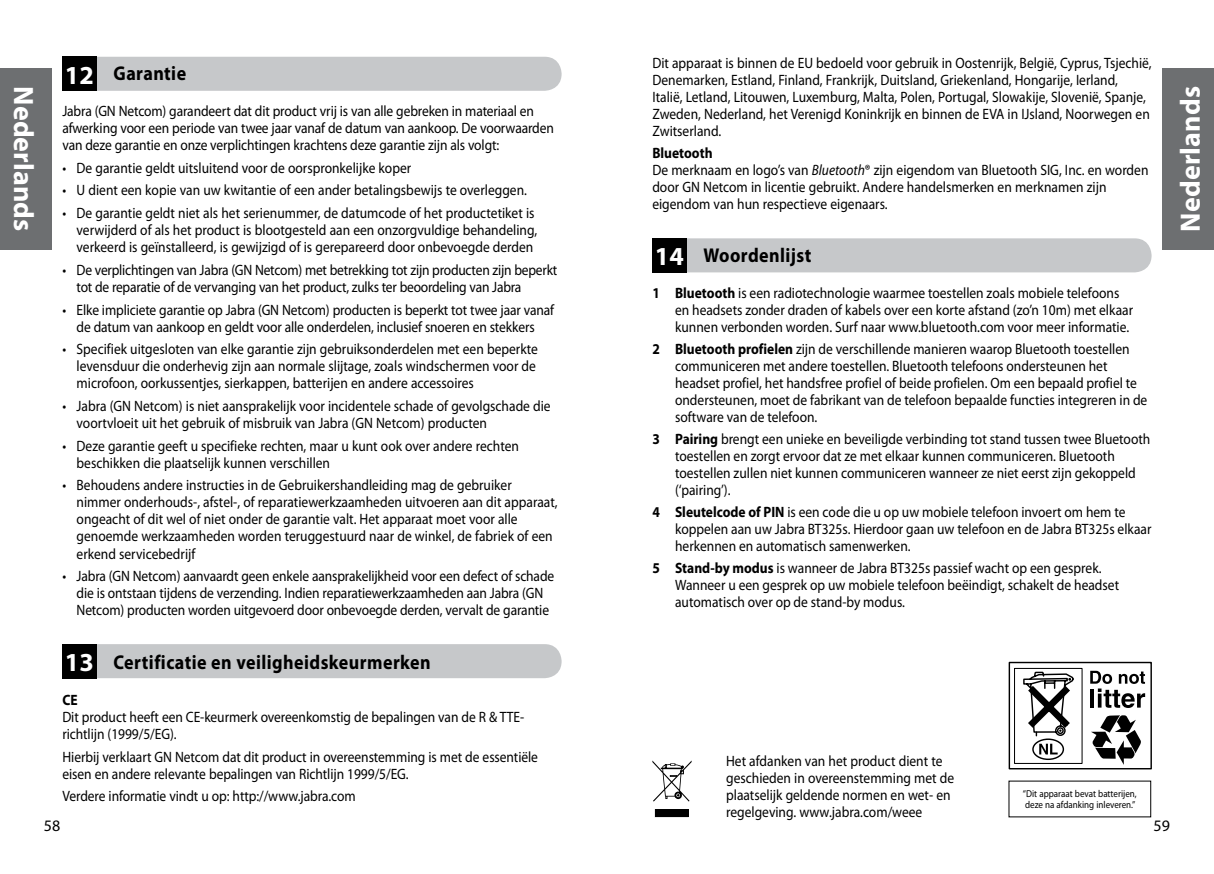
<style>
.page{position:relative;width:1214px;height:874px;background:#fff}
.page>*{position:absolute;margin:0;border:0;box-sizing:border-box;transform-origin:0 0}
.t1{font:700 28px "Myriad Pro";letter-spacing:.005em;color:#fff}
.t2{font:700 26px "Myriad Pro";color:#fff}
.t3{font:700 20px "Myriad Pro";letter-spacing:.025em;color:#000;scale:.9 1}
.t4{font:16px "Myriad Pro";color:#000}
.t5{font:15px/17px "Myriad Pro";color:#000;scale:.9 1}
.t6{font:700 15px "Myriad Pro";color:#000;scale:.9 1}
.t7{font:10px/11px "Myriad Pro";color:#000;scale:.9 1}
.s1{font-size:26px;color:#fff}
.s2{font-weight:700}
.s3{font-style:italic}
</style>
<div class="page">
<div style="left:0;top:68px;width:51px;height:181px;background:#6d6f71"></div>
<div style="left:1162px;top:68px;width:51px;height:181px;background:#6d6f71"></div>
<div style="left:652px;top:238px;width:499px;height:34px;background:#c6c8ca;border-radius:17px"></div>
<div style="left:652px;top:238px;width:34px;height:34px;background:#000"></div>
<div style="left:62px;top:643px;width:499px;height:34px;background:#c6c8ca;border-radius:17px"></div>
<div style="left:62px;top:643px;width:34px;height:34px;background:#000"></div>
<div style="left:1008px;top:661px;width:143px;height:108px;border:1px solid #000"></div>
<div style="left:1013px;top:667px;width:69px;height:96px;border:1px solid #000"></div>
<svg style="left:1090px;top:670px;width:54px;height:37px"></svg>
<svg style="left:1091px;top:715px;width:50px;height:49px"></svg>
<svg style="left:1023px;top:671px;width:51px;height:89px"></svg>
<svg style="left:654px;top:809px;width:34px;height:7px"></svg>
<svg style="left:652px;top:760px;width:39px;height:41px"></svg>
<div style="left:62px;top:57px;width:499px;height:34px;background:#c6c8ca;border-radius:17px"></div>
<div style="left:62px;top:57px;width:34px;height:34px;background:#000"></div>
<h1 class="t1" style="left:42px;top:86px;width:147px;rotate:90deg">Nederlands</h1>
<h3 class="t3" style="left:65px;top:60px;width:136px"><span class="s1">12</span> Garantie</h3>
<p class="t5" style="left:62px;top:102px;width:547px">Jabra (GN Netcom) garandeert dat dit product vrij is van alle gebreken in materiaal en afwerking voor een periode van twee jaar vanaf de datum van aankoop. De voorwaarden van deze garantie en onze verplichtingen krachtens deze garantie zijn als volgt:</p>
<p class="t5" style="left:62px;top:159px;width:389px">• De garantie geldt uitsluitend voor de oorspronkelijke koper</p>
<p class="t5" style="left:62px;top:181px;width:516px">• U dient een kopie van uw kwitantie of een ander betalingsbewijs te overleggen.</p>
<p class="t5" style="left:77px;top:204px;width:513px;text-indent:-14px">• De garantie geldt niet als het serienummer, de datumcode of het productetiket is verwijderd of als het product is blootgesteld aan een onzorgvuldige behandeling, verkeerd is geïnstalleerd, is gewijzigd of is gerepareerd door onbevoegde derden</p>
<p class="t5" style="left:77px;top:261px;width:535px;text-indent:-14px">• De verplichtingen van Jabra (GN Netcom) met betrekking tot zijn producten zijn beperkt tot de reparatie of de vervanging van het product, zulks ter beoordeling van Jabra</p>
<p class="t5" style="left:62px;top:300px;width:548px;text-align:center">• Elke impliciete garantie op Jabra (GN Netcom) producten is beperkt tot twee jaar vanaf de datum van aankoop en geldt voor alle onderdelen, inclusief snoeren en stekkers</p>
<p class="t5" style="left:77px;top:340px;width:514px;text-indent:-14px">• Specifiek uitgesloten van elke garantie zijn gebruiksonderdelen met een beperkte levensduur die onderhevig zijn aan normale slijtage, zoals windschermen voor de microfoon, oorkussentjes, sierkappen, batterijen en andere accessoires</p>
<p class="t5" style="left:77px;top:397px;width:528px;text-indent:-14px">• Jabra (GN Netcom) is niet aansprakelijk voor incidentele schade of gevolgschade die voortvloeit uit het gebruik of misbruik van Jabra (GN Netcom) producten</p>
<p class="t5" style="left:77px;top:436px;width:493px;text-indent:-14px">• Deze garantie geeft u specifieke rechten, maar u kunt ook over andere rechten beschikken die plaatselijk kunnen verschillen</p>
<p class="t5" style="left:77px;top:476px;width:536px;text-indent:-14px">• Behoudens andere instructies in de Gebruikershandleiding mag de gebruiker nimmer onderhouds-, afstel-, of reparatiewerkzaamheden uitvoeren aan dit apparaat, ongeacht of dit wel of niet onder de garantie valt. Het apparaat moet voor alle genoemde werkzaamheden worden teruggestuurd naar de winkel, de fabriek of een erkend servicebedrijf</p>
<p class="t5" style="left:77px;top:567px;width:532px;text-indent:-14px">• Jabra (GN Netcom) aanvaardt geen enkele aansprakelijkheid voor een defect of schade die is ontstaan tijdens de verzending. Indien reparatiewerkzaamheden aan Jabra (GN<br>Netcom) producten worden uitgevoerd door onbevoegde derden, vervalt de garantie</p>
<h3 class="t3" style="left:113px;top:648px;width:354px">Certificatie en veiligheidskeurmerken</h3>
<p class="t6" style="left:62px;top:689px;width:18px">CE</p>
<p class="t5" style="left:62px;top:707px;width:514px">Dit product heeft een CE-keurmerk overeenkomstig de bepalingen van de R &amp; TTE&shy;richtlijn (1 999/5/EG).</p>
<p class="t5" style="left:62px;top:747px;width:530px">Hierbij verklaart GN Netcom dat dit product in overeenstemming is met de essentiële eisen en andere relevante bepalingen van Richtlijn 1 999/5/EG.</p>
<p class="t5" style="left:62px;top:787px;width:327px">Verdere informatie vindt u op: http://www.jabra.com</p>
<h2 class="t2" style="left:65px;top:645px;width:30px">13</h2>
<p class="t4" style="left:44px;top:815px;width:18px">58</p>
<p class="t5" style="left:652px;top:54px;width:556px">Dit apparaat is binnen de EU bedoeld voor gebruik in Oostenrijk, België, Cyprus, Tsjechië, Denemarken, Estland, Finland, Frankrijk, Duitsland, Griekenland, Hongarije, Ierland, Italië, Letland, Litouwen, Luxemburg, Malta, Polen, Portugal, Slowakije, Slovenië, Spanje, Zweden, Nederland, het Verenigd Koninkrijk en binnen de EVA in IJsland, Noorwegen en Zwitserland.</p>
<p class="t5" style="left:652px;top:144px;width:552px"><span class="s2">Bluetooth<br></span>De merknaam en logo’s van <span class="s3">Bluetooth</span>® zijn eigendom van Bluetooth SIG, Inc. en worden door GN Netcom in licentie gebruikt. Andere handelsmerken en merknamen zijn eigendom van hun respectieve eigenaars.</p>
<h3 class="t3" style="left:703px;top:242px;width:122px">Woordenlijst</h3>
<p class="t5" style="left:675px;top:284px;width:510px;text-indent:-23px"><span class="s2">1 Bluetooth</span> is een radiotechnologie waarmee toestellen zoals mobiele telefoons en headsets zonder draden of kabels over een korte afstand (zo’n 1 0m) met elkaar kunnen verbonden worden. Surf naar www.bluetooth.com voor meer informatie.</p>
<p class="t5" style="left:675px;top:340px;width:526px;text-indent:-23px"><span class="s2">2 Bluetooth profielen</span> zijn de verschillende manieren waarop Bluetooth toestellen communiceren met andere toestellen. Bluetooth telefoons ondersteunen het headset profiel, het handsfree profiel of beide profielen. Om een bepaald profiel te ondersteunen, moet de fabrikant van de telefoon bepaalde functies integreren in de software van de telefoon.</p>
<p class="t5" style="left:675px;top:430px;width:529px;text-indent:-23px"><span class="s2">3 Pairing</span> brengt een unieke en beveiligde verbinding tot stand tussen twee Bluetooth toestellen en zorgt ervoor dat ze met elkaar kunnen communiceren. Bluetooth toestellen zullen niet kunnen communiceren wanneer ze niet eerst zijn gekoppeld (‘pairing’).</p>
<p class="t5" style="left:675px;top:503px;width:531px;text-indent:-23px"><span class="s2">4 Sleutelcode of PIN</span> is een code die u op uw mobiele telefoon invoert om hem te koppelen aan uw Jabra BT325s. Hierdoor gaan uw telefoon en de Jabra BT325s elkaar herkennen en automatisch samenwerken.</p>
<p class="t5" style="left:675px;top:559px;width:495px;text-indent:-23px"><span class="s2">5 Stand-by modus</span> is wanneer de Jabra BT325s passief wacht op een gesprek.<br>Wanneer u een gesprek op uw mobiele telefoon beëindigt, schakelt de headset automatisch over op de stand-by modus.</p>
<h2 class="t2" style="left:655px;top:239px;width:30px">14</h2>
<h1 class="t1" style="left:1172px;top:231px;width:147px;rotate:-90deg">Nederlands</h1>
<p class="t5" style="left:726px;top:752px;width:255px">Het afdanken van het product dient te geschieden in overeenstemming met de plaatselijk geldende normen en wet- en regelgeving. www.jabra.com/weee</p>
<p class="t7" style="left:1022px;top:787px;width:128px">“Dit apparaat bevat batterijen, deze na afdanking inleveren.”</p>
<p class="t4" style="left:1153px;top:815px;width:18px">59</p>
</div>
